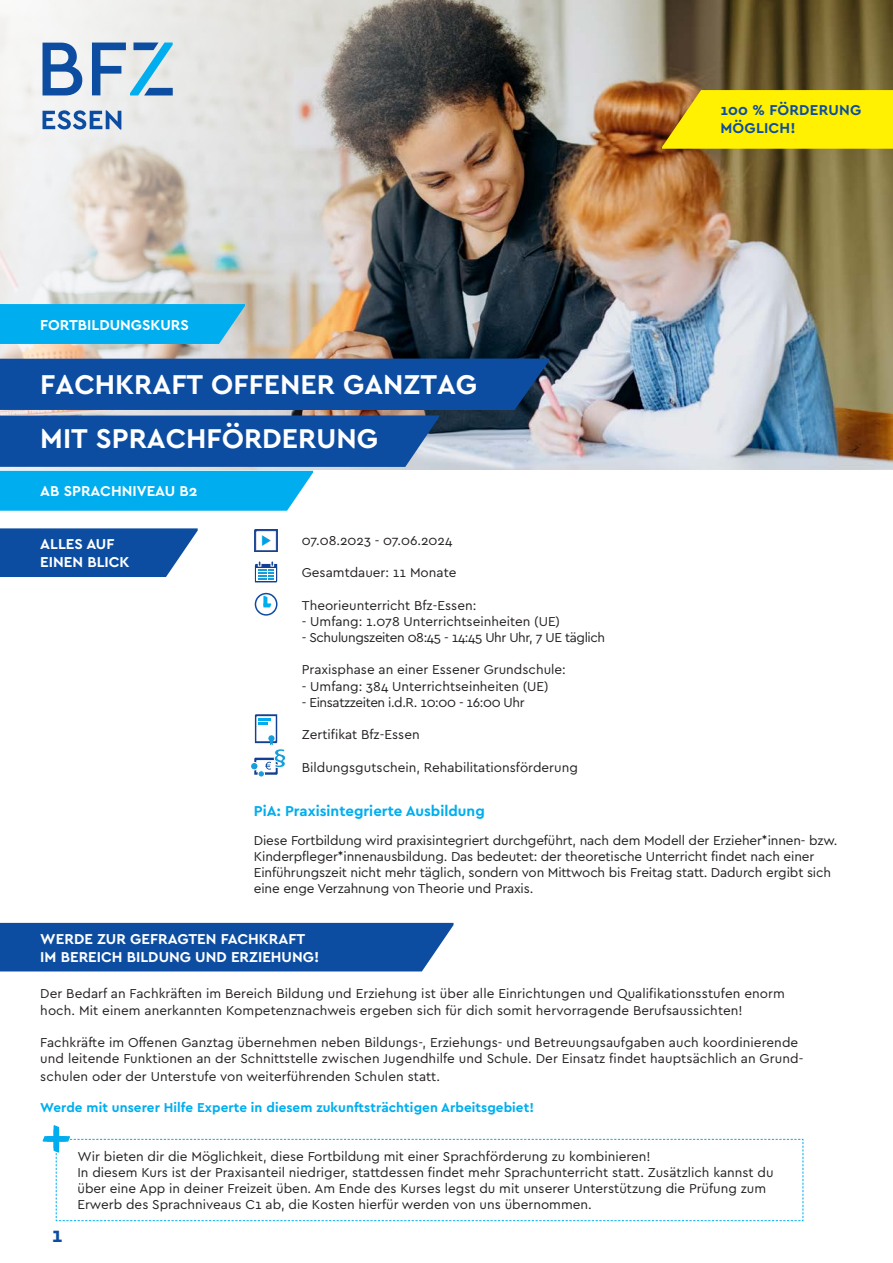
<style>
.page{position:relative;width:893px;height:1263px;background:#fff}
.page>*{position:absolute;margin:0;border:0;box-sizing:border-box;transform-origin:0 0}
.Bodytype_kleiner_Ein{font:700 28.5px "Cera Pro";color:#fff}
.t1{font:700 21px "Cera Pro";color:#0d4da1}
.Bodytype_kleiner_Ein-2{font:700 15px/18px "Cera Pro";color:#fff}
.Bodytype_Aufzählung{font:700 15px "Cera Pro";color:#00aeef}
.t2{font:700 15px "Cera Pro";letter-spacing:.015em;color:#0d4da1}
.Head_Bodytype{font:13.5px/16.2px "Cera Pro";letter-spacing:.005em;color:#231f20}
.Bodytype_Aufzählung-2{font:13.5px/16.2px "Cera Pro";letter-spacing:-.01em;color:#231f20}
.Bodytype{font:13.5px "Cera Pro";color:#231f20}
.Bodytype-2{font:13.5px "Cera Pro";letter-spacing:-.03em;color:#231f20}
.Bodytype_9p{font:700 13.5px "Cera Pro";letter-spacing:.005em;color:#00aeef}
.Bodytype_9p-2{font:13.5px "Cera Pro";color:#231f20}
</style>
<div class="page">
<img style="left:0;top:0;width:893px;height:469px">
<div style="left:0;top:923px;width:454px;height:48px;background:#0d4da1"></div>
<svg style="left:0;top:528px;width:198px;height:49px;background:#215ba8"></svg>
<svg style="left:0;top:304px;width:245px;height:40px;background:#0bafec"></svg>
<svg style="left:662px;top:90px;width:231px;height:59px;background:#f5e304"></svg>
<svg style="left:43px;top:43px;width:39px;height:52px"></svg>
<svg style="left:92px;top:43px;width:81px;height:52px;background:#93b9d6"></svg>
<svg style="left:43px;top:110px;width:78px;height:20px"></svg>
<svg style="left:255px;top:561px;width:22px;height:21px"></svg>
<svg style="left:255px;top:593px;width:22px;height:23px"></svg>
<svg style="left:256px;top:594px;width:20px;height:20px"></svg>
<svg style="left:263px;top:596px;width:8px;height:11px"></svg>
<div style="left:257px;top:770px;width:8px;height:8px;border:1px solid #fff;border-radius:50%"></div>
<div style="left:251px;top:762px;width:7px;height:8px;background:#159eda;border-radius:50%"></div>
<div style="left:250px;top:762px;width:9px;height:8px;border:1px solid #fff;border-radius:50%"></div>
<svg style="left:254px;top:714px;width:32px;height:63px"></svg>
<img style="left:254px;top:529px;width:23px;height:22px">
<svg style="left:55px;top:1138px;width:749px;height:83px"></svg>
<svg style="left:0;top:359px;width:549px;height:152px;background:#407eba"></svg>
<p class="Bodytype_kleiner_Ein-2" style="left:40px;top:315px;width:150px">FORTBILDUNGSKURS</p>
<p class="Bodytype_kleiner_Ein" style="left:40px;top:365px;width:438px">FACHKRAFT OFFENER GANZTAG</p>
<p class="Bodytype_kleiner_Ein" style="left:40px;top:420px;width:339px">MIT SPRACHFÖRDERUNG</p>
<p class="Bodytype_kleiner_Ein-2" style="left:40px;top:482px;width:159px">AB SPRACHNIVEAU B2</p>
<p class="Bodytype_kleiner_Ein-2" style="left:40px;top:534px;width:91px">ALLES AUF<br>EINEN BLICK</p>
<p class="Bodytype" style="left:302px;top:531px;width:152px">07.08.2023 - 07.06.2024</p>
<p class="Bodytype" style="left:302px;top:564px;width:156px">Gesamtdauer: 11 Monate</p>
<p class="Bodytype" style="left:302px;top:596px;width:176px">Theorieunterricht Bfz-Essen:</p>
<p class="Bodytype" style="left:302px;top:612px;width:260px">- Umfang: 1.078 Unterrichtseinheiten (UE)</p>
<p class="Bodytype-2" style="left:302px;top:628px;width:305px">- Schulungszeiten 08:45 - 14:45 Uhr Uhr, 7 UE täglich</p>
<p class="Bodytype" style="left:302px;top:661px;width:266px">Praxisphase an einer Essener Grundschule:</p>
<p class="Bodytype" style="left:302px;top:677px;width:248px">- Umfang: 384 Unterrichtseinheiten (UE)</p>
<p class="Bodytype-2" style="left:302px;top:693px;width:224px">- Einsatzzeiten i.d.R. 10:00 - 16:00 Uhr</p>
<p class="Bodytype_9p-2" style="left:302px;top:726px;width:119px">Zertifikat Bfz-Essen</p>
<p class="Bodytype_9p-2" style="left:302px;top:758px;width:278px">Bildungsgutschein, Rehabilitationsförderung</p>
<p class="t2" style="left:720px;top:100px;width:142px">100 % FÖRDERUNG</p>
<p class="t2" style="left:720px;top:118px;width:77px">MÖGLICH!</p>
<p class="Bodytype_Aufzählung" style="left:254px;top:801px;width:232px">PiA: Praxisintegrierte Ausbildung</p>
<p class="Bodytype_Aufzählung-2" style="left:254px;top:832px;width:585px">Diese Fortbildung wird praxisintegriert durchgeführt, nach dem Modell der Erzieher*innen- bzw.<br>Kinderpfleger*innenausbildung. Das bedeutet: der theoretische Unterricht findet nach einer Einführungszeit nicht mehr täglich, sondern von Mittwoch bis Freitag statt. Dadurch ergibt sich eine enge Verzahnung von Theorie und Praxis.</p>
<p class="Bodytype_kleiner_Ein-2" style="left:40px;top:930px;width:266px">WERDE ZUR GEFRAGTEN FACHKRAFT</p>
<p class="Bodytype_kleiner_Ein-2" style="left:40px;top:947px;width:280px">IM BEREICH BILDUNG UND ERZIEHUNG!</p>
<p class="Head_Bodytype" style="left:40px;top:985px;width:746px">Der Bedarf an Fachkräften im Bereich Bildung und Erziehung ist über alle Einrichtungen und Qualifikationsstufen enorm hoch. Mit einem anerkannten Kompetenznachweis ergeben sich für dich somit hervorragende Berufsaussichten!</p>
<p class="Head_Bodytype" style="left:40px;top:1034px;width:764px">Fachkräfte im Offenen Ganztag übernehmen neben Bildungs-, Erziehungs- und Betreuungsaufgaben auch koordinierende und leitende Funktionen an der Schnittstelle zwischen Jugendhilfe und Schule. Der Einsatz findet hauptsächlich an Grund-</p>
<p class="Head_Bodytype" style="left:40px;top:1068px;width:401px">schulen oder der Unterstufe von weiterführenden Schulen statt.</p>
<p class="Bodytype_9p" style="left:40px;top:1098px;width:495px">Werde mit unserer Hilfe Experte in diesem zukunftsträchtigen Arbeitsgebiet!</p>
<p class="t1" style="left:52px;top:1221px;width:12px">1</p>
<p class="Head_Bodytype" style="left:77px;top:1147px;width:575px">Wir bieten dir die Möglichkeit, diese Fortbildung mit einer Sprachförderung zu kombinieren!</p>
<p class="Head_Bodytype" style="left:77px;top:1164px;width:698px">In diesem Kurs ist der Praxisanteil niedriger, stattdessen findet mehr Sprachunterricht statt. Zusätzlich kannst du über eine App in deiner Freizeit üben. Am Ende des Kurses legst du mit unserer Unterstützung die Prüfung zum<br>Erwerb des Sprachniveaus C1 ab, die Kosten hierfür werden von uns übernommen.</p>
</div>
